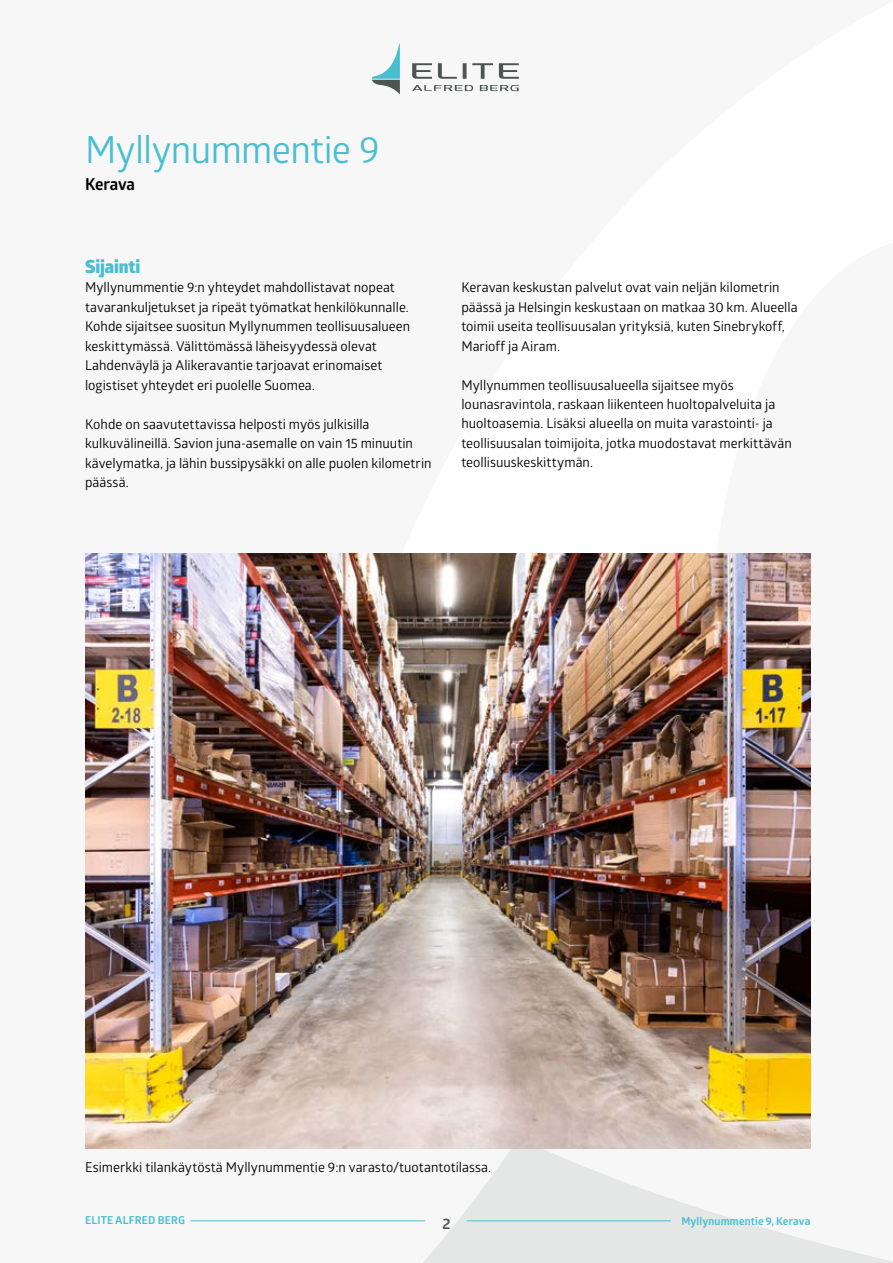
<style>
.page{position:relative;width:893px;height:1263px;background:#fff}
.page>*{position:absolute;margin:0;border:0;box-sizing:border-box;transform-origin:0 0}
.t1{font:37.5px "Glober";letter-spacing:-.02em;color:#4abed1}
.t2{font:800 18px "Glober";letter-spacing:-.005em;color:#4abed1}
.t3{font:700 16.5px "Glober";letter-spacing:-.01em;color:#000}
.t4{font:700 15px "Glober";color:#4e5451}
.t5{font:13.5px/19.5px "Glober";color:#000}
.t6{font:700 10.95px "Glober";letter-spacing:.01em;color:#4abed1}
</style>
<div class="page">
<svg style="left:322px;top:1138px;width:571px;height:125px"></svg>
<svg style="left:412px;top:63px;width:20px;height:16px"></svg>
<svg style="left:463px;top:63px;width:4px;height:16px"></svg>
<svg style="left:472px;top:63px;width:21px;height:16px"></svg>
<svg style="left:438px;top:63px;width:19px;height:16px"></svg>
<svg style="left:499px;top:63px;width:20px;height:16px"></svg>
<svg style="left:412px;top:85px;width:61px;height:6px"></svg>
<svg style="left:480px;top:85px;width:39px;height:6px"></svg>
<svg style="left:372px;top:43px;width:28px;height:52px"></svg>
<hr style="left:190px;top:1220px;width:235px;height:1px;background:#4abed1">
<hr style="left:467px;top:1220px;width:204px;height:1px;background:#4abed1">
<img style="left:85px;top:553px;width:725px;height:595px">
<h1 class="t1" style="left:85px;top:123px;width:296px">Myllynummentie 9</h1>
<p class="t3" style="left:85px;top:172px;width:52px">Kerava</p>
<h2 class="t2" style="left:85px;top:253px;width:57px">Sijainti</h2>
<p class="t5" style="left:85px;top:277px;width:327px">Myllynummentie 9:n yhteydet mahdollistavat nopeat tavarankuljetukset ja ripeät työmatkat henkilökunnalle.<br>Kohde sijaitsee suositun Myllynummen teollisuusalueen keskittymässä. Välittömässä läheisyydessä olevat Lahdenväylä ja Alikeravantie tarjoavat erinomaiset logistiset yhteydet eri puolelle Suomea.</p>
<p class="t5" style="left:85px;top:413px;width:348px">Kohde on saavutettavissa helposti myös julkisilla kulkuvälineillä. Savion juna-asemalle on vain 15 minuutin kävelymatka, ja lähin bussipysäkki on alle puolen kilometrin päässä.</p>
<p class="t5" style="left:461px;top:277px;width:338px">Keravan keskustan palvelut ovat vain neljän kilometrin päässä ja Helsingin keskustaan on matkaa 30 km. Alueella toimii useita teollisuusalan yrityksiä, kuten Sinebrykoff, Marioff ja Airam.</p>
<p class="t5" style="left:461px;top:374px;width:332px">Myllynummen teollisuusalueella sijaitsee myös lounasravintola, raskaan liikenteen huoltopalveluita ja huoltoasemia. Lisäksi alueella on muita varastointi- ja teollisuusalan toimijoita, jotka muodostavat merkittävän teollisuuskeskittymän.</p>
<p class="t5" style="left:85px;top:1157px;width:408px">Esimerkki tilankäytöstä Myllynummentie 9:n varasto/tuotantotilassa.</p>
<p class="t6" style="left:85px;top:1212px;width:101px">ELITE ALFRED BERG</p>
<p class="t4" style="left:442px;top:1213px;width:10px">2</p>
<p class="t6" style="left:681px;top:1213px;width:130px">Myllynummentie 9, Kerava</p>
</div>
